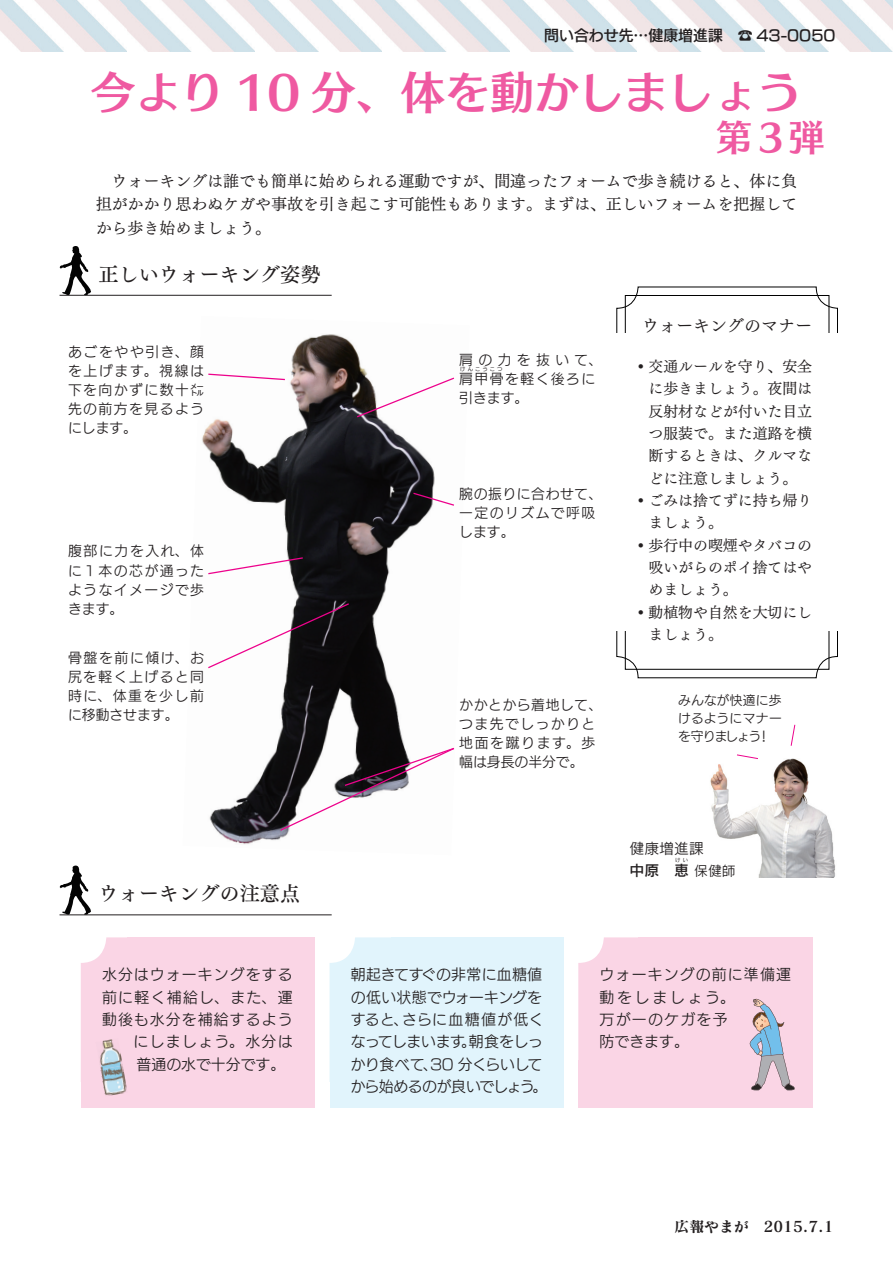
<style>
.page{position:relative;width:893px;height:1263px;background:#fff}
.page>*{position:absolute;margin:0;border:0;box-sizing:border-box;transform-origin:0 0}
.t1{font:44.7px "Skip Std B";color:#ef59a1}
.t2{font:36.15px "Skip Std B";color:#ef59a1}
.t3{font:20.25px "Tsuku Min Pr 6 D";color:#231f20}
.t4{font:16.95px "Tsuku Min Pr 6 RB";color:#231f20}
.t5{font:15.9px/23.4px "Tsuku Min Pr 6 RB";color:#231f20;text-align:justify}
.t6{font:14.85px/22.4px "Tsuku Min Pr 6 RB";color:#231f20;text-align:justify}
.t7{font:14.85px/22.4px "New Rodin Pro M";letter-spacing:.025em;color:#231f20;text-align:right}
.t8{font:14.85px/22.4px "New Rodin Pro M";letter-spacing:.08em;color:#231f20}
.t9{font:14.85px/22.4px "New Rodin Pro M";letter-spacing:-.02em;color:#231f20}
.t10{font:14.85px "New Rodin Pro M";letter-spacing:.075em;color:#231f20}
.t11{font:14.85px "New Rodin Pro DB";color:#231f20}
.t12{font:14.85px/22.4px "New Rodin Pro M";letter-spacing:-.04em;color:#231f20}
.t13{font:14.85px "Matisse Pro B";color:#231f20}
.t14{font:14.85px "New Rodin Pro M";letter-spacing:.09em;color:#231f20}
.t15{font:14.85px "New Rodin Pro M";letter-spacing:.085em;color:#231f20}
.t16{font:14.85px "New Rodin Pro M";color:#231f20}
.t17{font:14.85px "Rodin Pro DB";color:#231f20}
.t18{font:14.85px "Rodin Pro M";color:#231f20}
.t19{font:13.8px/19.2px "New Rodin Pro M";letter-spacing:.105em;color:#231f20;text-align:justify}
.t20{font:13.8px/19.2px "New Rodin Pro M";letter-spacing:.045em;color:#231f20}
.t21{font:12.75px "New Rodin Pro M";letter-spacing:.005em;color:#231f20}
.t22{font:12.75px "New Rodin Pro M";letter-spacing:.025em;color:#231f20}
.t23{font:12.75px "New Rodin Pro M";letter-spacing:-.08em;color:#231f20}
.t24{font:5.25px "New Rodin Pro M";letter-spacing:.39em;color:#231f20}
.t25{font:5.25px "Rodin Pro DB";color:#231f20}
.s1{font-family:"UD Mincho Pro DB"}
.s2{font-family:"Rodin Pro M";font-size:13.8px}
</style>
<div class="page">
<img style="left:202px;top:334px;width:233px;height:458px">
<img style="left:209px;top:792px;width:80px;height:53px">
<img style="left:710px;top:758px;width:126px;height:120px">
<img style="left:0;top:0;width:893px;height:51px">
<svg style="left:60px;top:246px;width:31px;height:49px"></svg>
<hr style="left:60px;top:295px;width:272px;height:1px;background:#231f20">
<svg style="left:60px;top:865px;width:31px;height:49px"></svg>
<hr style="left:60px;top:914px;width:272px;height:1px;background:#231f20">
<div style="left:81px;top:937px;width:234px;height:170px;background:#fad5e5;border-radius:26px"></div>
<div style="left:81px;top:1043px;width:234px;height:64px;background:#fad5e5"></div>
<div style="left:128px;top:937px;width:187px;height:170px;background:#fad5e5"></div>
<div style="left:330px;top:937px;width:233px;height:170px;background:#e1f4fc;border-radius:26px"></div>
<div style="left:330px;top:1023px;width:233px;height:84px;background:#e1f4fc"></div>
<div style="left:391px;top:937px;width:172px;height:170px;background:#e1f4fc"></div>
<div style="left:578px;top:937px;width:234px;height:170px;background:#fad5e5;border-radius:26px"></div>
<div style="left:578px;top:1060px;width:234px;height:47px;background:#fad5e5"></div>
<div style="left:638px;top:937px;width:174px;height:170px;background:#fad5e5"></div>
<svg style="left:736px;top:754px;width:23px;height:5px"></svg>
<svg style="left:790px;top:724px;width:6px;height:22px"></svg>
<svg style="left:750px;top:999px;width:45px;height:91px"></svg>
<img style="left:102px;top:1039px;width:11px;height:4px">
<img style="left:100px;top:1043px;width:23px;height:26px">
<img style="left:101px;top:1065px;width:26px;height:31px">
<svg style="left:207px;top:373px;width:79px;height:8px"></svg>
<svg style="left:207px;top:556px;width:97px;height:19px"></svg>
<svg style="left:207px;top:602px;width:143px;height:67px"></svg>
<svg style="left:356px;top:376px;width:99px;height:42px"></svg>
<svg style="left:412px;top:492px;width:42px;height:15px"></svg>
<svg style="left:279px;top:747px;width:176px;height:85px"></svg>
<p class="t11" style="left:544px;top:22px;width:180px">問い合わせ先…健康増進課</p>
<p class="t11" style="left:738px;top:22px;width:99px">☎ 43-0050</p>
<h1 class="t1" style="left:91px;top:59px;width:713px">今より 10 分、体を動かしましょう</h1>
<h2 class="t2" style="left:716px;top:110px;width:110px">第３弾</h2>
<p class="t5" style="left:96px;top:168px;width:703px">　ウォーキングは誰でも簡単に始められる運動ですが、間違ったフォームで歩き続けると、体に負担がかかり思わぬケガや事故を引き起こす可能性もあります。まずは、正しいフォームを把握してから歩き始めましょう。</p>
<h3 class="t3" style="left:98px;top:256px;width:224px">正しいウォーキング姿勢</h3>
<p class="t19" style="left:68px;top:341px;width:138px">あごをやや引き、顔を上げます。視線は下を向かずに数十㍍先の前方を見るようにします。</p>
<p class="t19" style="left:459px;top:349px;width:144px">肩の力を抜いて、肩甲骨を軽く後ろに</p>
<p class="t24" style="left:460px;top:365px;width:44px">けんこうこつ</p>
<p class="t19" style="left:459px;top:387px;width:71px">引きます。</p>
<p class="t19" style="left:68px;top:540px;width:138px">腹部に力を入れ、体に１本の芯が通ったようなイメージで歩きます。</p>
<p class="t19" style="left:68px;top:647px;width:138px">骨盤を前に傾け、お尻を軽く上げると同時に、体重を少し前に移動させます。</p>
<h3 class="t3" style="left:98px;top:875px;width:203px">ウォーキングの注意点</h3>
<p class="t20" style="left:459px;top:483px;width:144px">腕の振りに合わせて、一定のリズムで呼吸します。</p>
<p class="t20" style="left:459px;top:694px;width:144px">かかとから着地して、つま先でしっかりと地面を蹴ります。歩幅は身長の半分で。</p>
<p class="t4" style="left:642px;top:310px;width:172px">ウォーキングのマナー</p>
<p class="t6" style="left:648px;top:354px;width:165px;text-indent:-15px"><span class="s1">•</span>交通ルールを守り、安全に歩きましょう。夜間は反射材などが付いた目立つ服装で。また道路を横断するときは、クルマなどに注意しましょう。</p>
<p class="t6" style="left:648px;top:488px;width:165px;text-indent:-15px"><span class="s1">•</span>ごみは捨てずに持ち帰りましょう。</p>
<p class="t6" style="left:648px;top:532px;width:165px;text-indent:-15px"><span class="s1">•</span>歩行中の喫煙やタバコの吸いがらのポイ捨てはやめましょう。</p>
<p class="t6" style="left:648px;top:599px;width:165px;text-indent:-15px"><span class="s1">•</span>動植物や自然を大切にしましょう。</p>
<p class="t21" style="left:678px;top:689px;width:105px">みんなが快適に歩</p>
<p class="t22" style="left:678px;top:707px;width:105px">けるようにマナー</p>
<p class="t21" style="left:758px;top:725px;width:14px">!</p>
<p class="t23" style="left:678px;top:725px;width:85px">を守りましょう</p>
<p class="t18" style="left:629px;top:838px;width:76px">健康増進課</p>
<p class="t17" style="left:629px;top:861px;width:108px">中原　恵<span class="s2">保健師</span></p>
<p class="t25" style="left:675px;top:857px;width:14px">けい</p>
<p class="t10" style="left:102px;top:962px;width:192px">水分はウォーキングをする</p>
<p class="t14" style="left:102px;top:984px;width:192px">前に軽く補給し、また、運</p>
<p class="t10" style="left:102px;top:1007px;width:192px">動後も水分を補給するよう</p>
<p class="t15" style="left:134px;top:1029px;width:161px">にしましょう。水分は</p>
<p class="t16" style="left:137px;top:1051px;width:150px">普通の水で十分です。</p>
<p class="t7" style="left:351px;top:962px;width:194px">朝起きてすぐの非常に血糖値の低い状態でウォーキングをさらに血糖値が低く</p>
<p class="t9" style="left:351px;top:1007px;width:194px">すると、<br>なってしまいます朝食をしっ</p>
<p class="t9" style="left:350px;top:1029px;width:194px;text-indent:111px">。<br>かり食べて 30 分くらいして</p>
<p class="t12" style="left:350px;top:1051px;width:199px;text-indent:72px">、<br>から始めるのが良いでしょう。</p>
<p class="t8" style="left:600px;top:962px;width:193px">ウォーキングの前に準備運動をしましょう。<br>万が一のケガを予<br>防できます。</p>
<p class="t13" style="left:674px;top:1217px;width:76px">広報やまが</p>
<p class="t13" style="left:764px;top:1217px;width:71px">2015.7.1</p>
</div>
